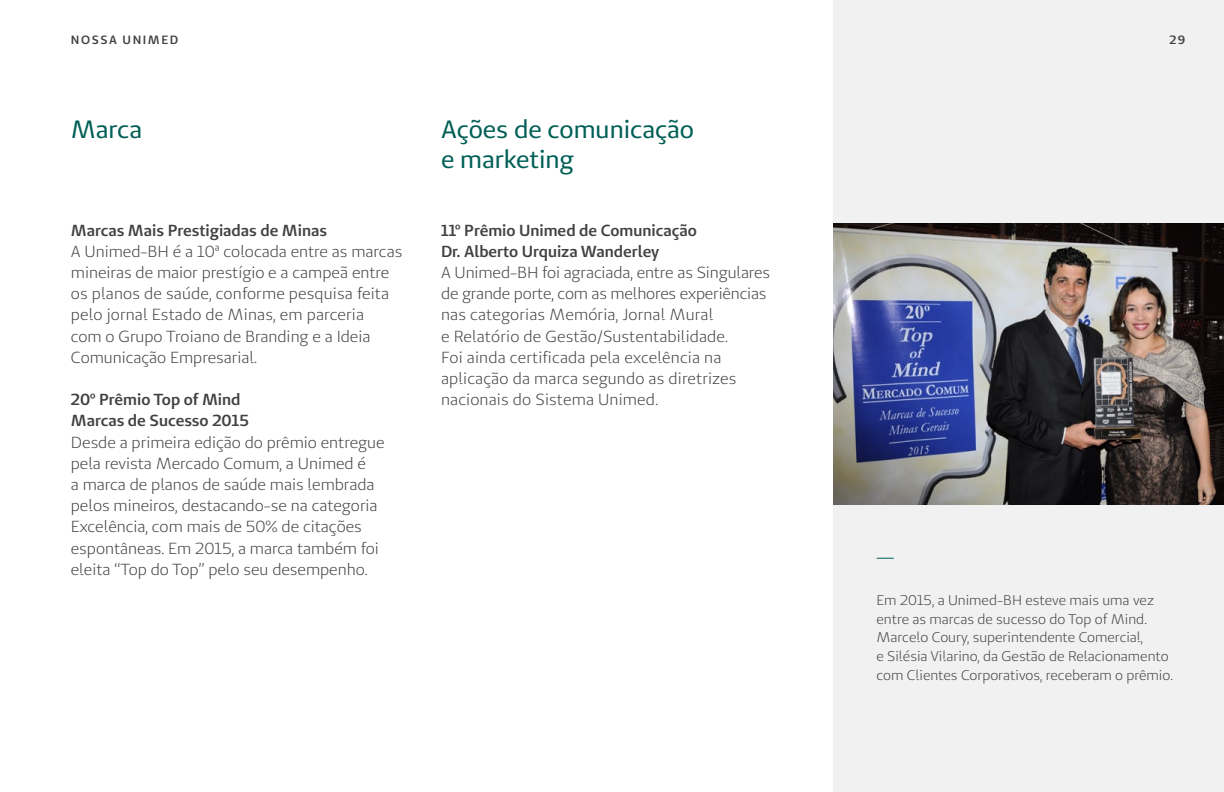
<style>
.page{position:relative;width:1224px;height:792px;background:#fff}
.page>*{position:absolute;margin:0;border:0;box-sizing:border-box;transform-origin:0 0}
.t1{font:25px/30px "Unimed Sans";color:#005f55}
.t2{font:16px/21.2px "Unimed Sans";color:#414042}
.t3{font:600 16px/21.2px "Unimed Sans";color:#414042}
.t4{font:14px/18.8px "Unimed Sans";color:#414042}
.t5{font:600 12px "Unimed Sans";letter-spacing:.13em;color:#414042}
</style>
<div class="page">
<div style="left:833px;top:0;width:391px;height:792px;background:#f1f1f2"></div>
<img style="left:833px;top:224px;width:391px;height:281px">
<svg style="left:877px;top:558px;width:16px;height:1px"></svg>
<p class="t5" style="left:71px;top:32px;width:109px">nossa un imed</p>
<h1 class="t1" style="left:71px;top:114px;width:73px">Marca</h1>
<h1 class="t1" style="left:441px;top:114px;width:255px">Ações de comunicação e marketing</h1>
<p class="t3" style="left:71px;top:219px;width:258px">Marcas Mais Prestigiadas de Minas</p>
<p class="t2" style="left:71px;top:240px;width:333px">A Unimed-BH é a 10ª colocada entre as marcas mineiras de maior prestígio e a campeã entre os planos de saúde, conforme pesquisa feita pelo jornal Estado de Minas, em parceria<br>com o Grupo Troiano de Branding e a Ideia Comunicação Empresarial.</p>
<p class="t3" style="left:71px;top:389px;width:180px">20º Prêmio Top of Mind<br>Marcas de Sucesso 2015</p>
<p class="t2" style="left:71px;top:431px;width:315px">Desde a primeira edição do prêmio entregue pela revista Mercado Comum, a Unimed é<br>a marca de planos de saúde mais lembrada pelos mineiros, destacando-se na categoria Excelência, com mais de 50% de citações espontâneas. Em 2015, a marca também foi eleita “Top do Top” pelo seu desempenho.</p>
<p class="t3" style="left:441px;top:219px;width:257px">11º Prêmio Unimed de Comunicação<br>Dr. Alberto Urquiza Wanderley</p>
<p class="t2" style="left:441px;top:262px;width:331px">A Unimed-BH foi agraciada, entre as Singulares de grande porte, com as melhores experiências nas categorias Memória, Jornal Mural<br>e Relatório de Gestão/Sustentabilidade.<br>Foi ainda certificada pela excelência na aplicação da marca segundo as diretrizes nacionais do Sistema Unimed.</p>
<p class="t5" style="left:1169px;top:32px;width:17px">29</p>
<p class="t4" style="left:876px;top:590px;width:298px">Em 2015, a Unimed-BH esteve mais uma vez entre as marcas de sucesso do Top of Mind.<br>Marcelo Coury, superintendente Comercial,<br>e Silésia Vilarino, da Gestão de Relacionamento com Clientes Corporativos, receberam o prêmio.</p>
</div>
